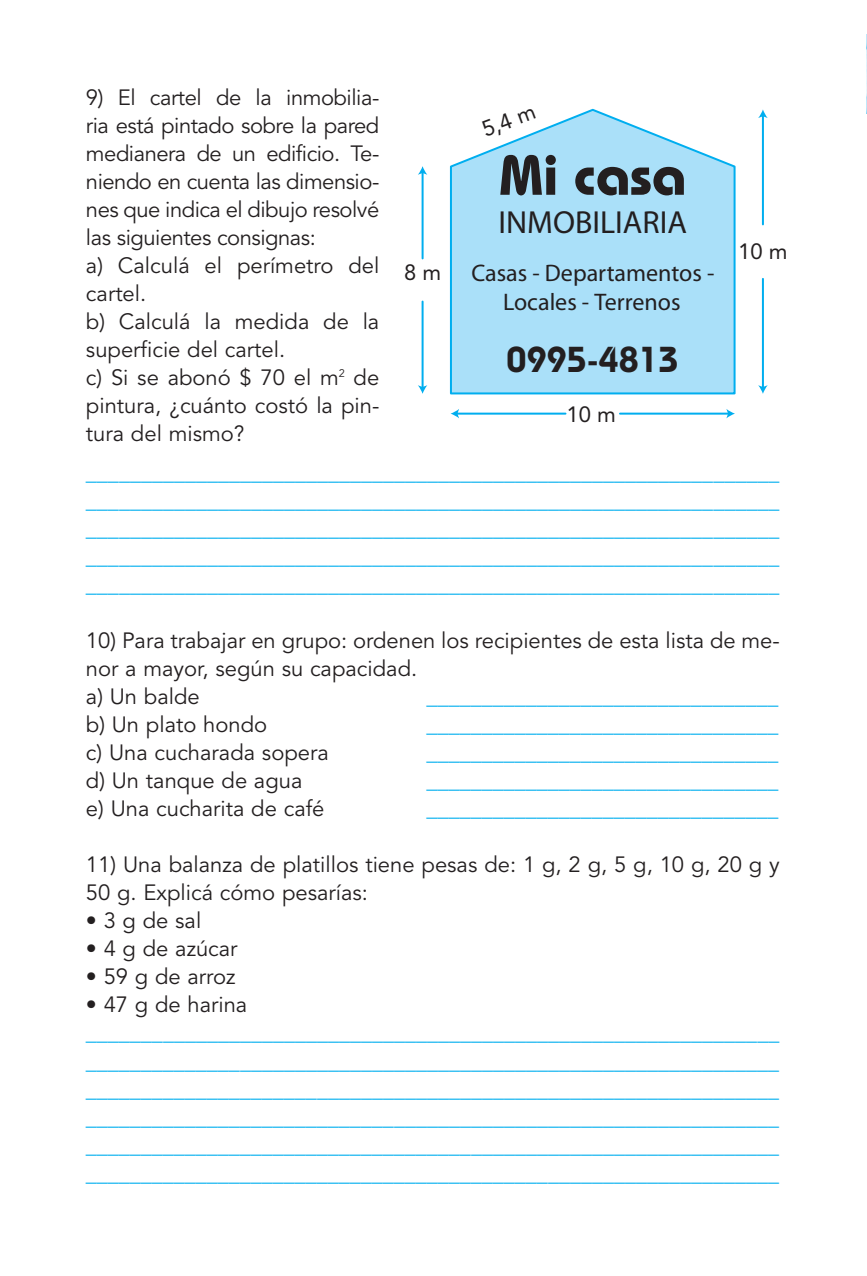
<style>
.page{position:relative;width:867px;height:1276px;background:#fff}
.page>*{position:absolute;margin:0;border:0;box-sizing:border-box;transform-origin:0 0}
.t1{font:700 56px "Bauhaus";color:#231f20}
.t2{font:600 36px "Bauhaus";color:#231f20}
.t3{font:32px "Myriad";color:#231f20}
.t4{font:24px/28.8px "Myriad";color:#231f20;text-align:center}
.t5{font:22px/28px "Avenir";color:#00aeef;text-align:justify}
.t6{font:22px/28px "Avenir";color:#231f20}
.t7{font:22px "Avenir";color:#231f20}
</style>
<div class="page">
<img style="left:866px;top:35px;width:1px;height:79px">
<svg style="left:449px;top:108px;width:287px;height:287px"></svg>
<hr style="left:620px;top:412px;width:108px;height:2px;background:#00aeef">
<svg style="left:726px;top:409px;width:9px;height:9px"></svg>
<hr style="left:456px;top:412px;width:109px;height:2px;background:#00aeef">
<svg style="left:450px;top:409px;width:9px;height:9px"></svg>
<hr style="left:762px;top:115px;width:2px;height:109px;background:#00aeef">
<svg style="left:758px;top:109px;width:9px;height:9px"></svg>
<hr style="left:762px;top:279px;width:2px;height:109px;background:#00aeef">
<svg style="left:758px;top:385px;width:9px;height:9px"></svg>
<hr style="left:421px;top:172px;width:2px;height:86px;background:#00aeef">
<svg style="left:418px;top:166px;width:9px;height:9px"></svg>
<hr style="left:421px;top:301px;width:2px;height:87px;background:#00aeef">
<svg style="left:418px;top:385px;width:9px;height:9px"></svg>
<p class="t6" style="left:86px;top:85px;width:295px">9) El car tel de la in mo bi lia - ria es tá pin ta do so bre la pa red me dia ne ra de un edi fi cio. Te - nien do en cuen ta las di men sio - nes que in di ca el di bu jo re sol vé las si guien tes con sig nas:<br>a) Calculá el perímetro del cartel.<br>b) Calculá la medida de la superficie del cartel.<br>c) Si se abonó $ 70 el m<sup>2</sup> de pintura, ¿cuánto costó la pin&shy;tura del mismo?</p>
<p class="t7" style="left:404px;top:263px;width:39px">8 m</p>
<p class="t7" style="left:479px;top:121px;width:57px;rotate:-20deg">5,4 m</p>
<h1 class="t1" style="left:499px;top:155px;width:188px">Mi casa</h1>
<h3 class="t3" style="left:498px;top:210px;width:190px">INMOBILIARIA</h3>
<p class="t4" style="left:471px;top:261px;width:244px">Casas - Departamentos -<br>Locales - Terrenos</p>
<h2 class="t2" style="left:506px;top:347px;width:174px">0995-4813</h2>
<p class="t7" style="left:566px;top:405px;width:51px">10 m</p>
<p class="t7" style="left:738px;top:242px;width:51px">10 m</p>
<p class="t5" style="left:86px;top:460px;width:694px">_______________________________________________________________ _______________________________________________________________ _______________________________________________________________ _______________________________________________________________ _______________________________________________________________</p>
<p class="t6" style="left:86px;top:628px;width:695px">10) Pa ra tra ba jar en gru po: or de nen los re ci pien tes de es ta lis ta de me - nor a ma yor, se gún su ca pa ci dad.<br>a) Un bal de</p>
<p class="t5" style="left:426px;top:684px;width:353px">________________________________</p>
<p class="t6" style="left:86px;top:712px;width:183px">b) Un pla to hon do</p>
<p class="t5" style="left:426px;top:712px;width:353px">________________________________</p>
<p class="t6" style="left:86px;top:740px;width:244px">c) Una cu cha ra da so pe ra</p>
<p class="t6" style="left:86px;top:768px;width:218px">d) Un tan que de agua</p>
<p class="t5" style="left:426px;top:740px;width:353px">________________________________</p>
<p class="t5" style="left:426px;top:768px;width:353px">________________________________</p>
<p class="t6" style="left:86px;top:796px;width:240px">e) Una cu cha ri ta de ca fé</p>
<p class="t5" style="left:426px;top:796px;width:353px">________________________________</p>
<p class="t6" style="left:86px;top:852px;width:695px">11) Una ba lan za de pla ti llos tie ne pe sas de: 1 g, 2 g, 5 g, 10 g, 20 g y<br>50 g. Ex pli cá có mo pe sa rías:</p>
<p class="t6" style="left:86px;top:908px;width:117px">• 3 g de sal</p>
<p class="t6" style="left:86px;top:936px;width:153px">• 4 g de azú car</p>
<p class="t6" style="left:86px;top:964px;width:151px">• 59 g de arroz</p>
<p class="t6" style="left:86px;top:992px;width:163px">• 47 g de ha ri na</p>
<p class="t5" style="left:86px;top:1020px;width:695px">_______________________________________________________________ _______________________________________________________________ _______________________________________________________________ _______________________________________________________________ _______________________________________________________________ _______________________________________________________________</p>
</div>
